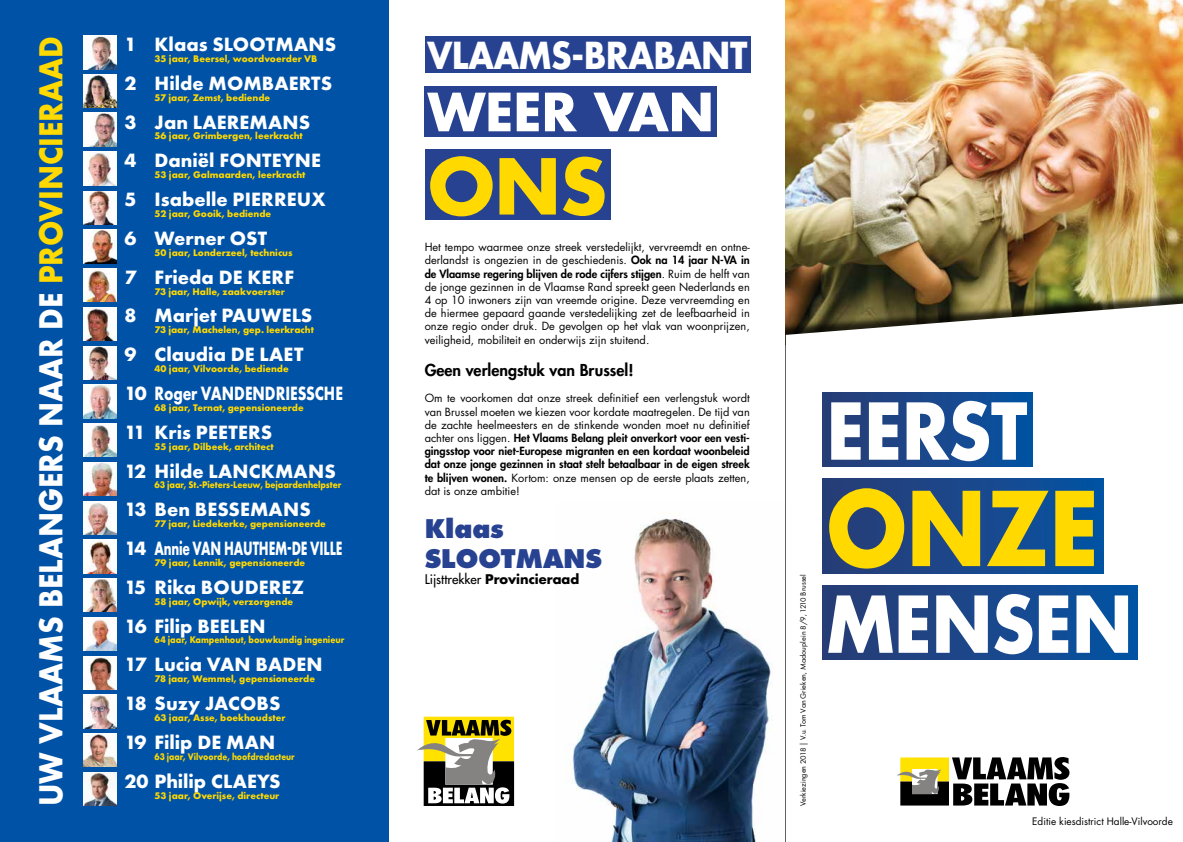
<style>
.page{position:relative;width:1183px;height:842px;background:#fff}
.page>*{position:absolute;margin:0;border:0;box-sizing:border-box;transform-origin:0 0}
.t1{font:700 99.9px "Futura Std";color:#ffd900;scale:.9 1}
.t2{font:700 76.1px "Futura Std";color:#fff;scale:.9 1}
.t3{font:700 74.8px "Futura Std";color:#ffd900}
.t4{font:700 51.3px "Futura Std";color:#fff}
.t5{font:700 36.2px "Futura Std";color:#fff;scale:.9 1}
.t6{font:700 34.6px "Futura PT";color:#fff;scale:.9 1}
.t7{font:800 25px/30px "Futura Std";color:#274291}
.t8{font:700 20px "Futura PT";color:#fff}
.t9{font:800 16px "Futura Std";color:#000}
.t10{font:700 13px "Futura Std";color:#000}
.t11{font:11px/13.2px "Futura Std";color:#000;text-align:justify}
.t12{font:700 10px "Futura PT";color:#ffd900}
.t13{font:700 10px "Futura PT";color:#ffd900;scale:.9 1}
.t14{font:10px "Futura Std";color:#000}
.t15{font:700 10px "Futura PT";color:#ffd900;scale:.86 1}
.t16{font:8px "Futura PT";color:#000}
.s1{color:#ffd900}
.s2{font-weight:800}
.s3{font-weight:500}
</style>
<div class="page">
<img style="left:571px;top:518px;width:201px;height:324px">
<img style="left:785px;top:0;width:397px;height:291px">
<div style="left:785px;top:291px;width:397px;height:551px;background:#000;opacity:.75"></div>
<svg style="left:785px;top:304px;width:397px;height:538px"></svg>
<div style="left:821px;top:392px;width:210px;height:75px;background:linear-gradient(to right,#2b3c74,#0652a2)"></div>
<div style="left:821px;top:479px;width:282px;height:94px;background:linear-gradient(to right,#2b3c75,#0552a2)"></div>
<div style="left:821px;top:585px;width:315px;height:75px;background:linear-gradient(to right,#2b3c74,#0653a2)"></div>
<svg style="left:896px;top:757px;width:173px;height:49px"></svg>
<div style="left:424px;top:36px;width:326px;height:37px;background:#274291"></div>
<div style="left:424px;top:149px;width:186px;height:71px;background:#274291"></div>
<div style="left:424px;top:86px;width:293px;height:50px;background:#274291"></div>
<svg style="left:417px;top:717px;width:97px;height:89px"></svg>
<div style="left:0;top:0;width:388px;height:842px;background:#0052a6"></div>
<img style="left:83px;top:36px;width:34px;height:33px">
<img style="left:83px;top:74px;width:34px;height:34px">
<img style="left:83px;top:113px;width:34px;height:33px">
<img style="left:83px;top:152px;width:34px;height:33px">
<img style="left:83px;top:191px;width:34px;height:33px">
<img style="left:83px;top:230px;width:34px;height:33px">
<img style="left:83px;top:268px;width:34px;height:34px">
<img style="left:83px;top:307px;width:34px;height:34px">
<img style="left:83px;top:346px;width:34px;height:34px">
<img style="left:83px;top:385px;width:34px;height:33px">
<img style="left:83px;top:423px;width:34px;height:34px">
<img style="left:83px;top:462px;width:34px;height:34px">
<img style="left:83px;top:501px;width:34px;height:33px">
<img style="left:83px;top:540px;width:34px;height:33px">
<img style="left:83px;top:578px;width:34px;height:34px">
<img style="left:83px;top:617px;width:34px;height:34px">
<img style="left:83px;top:656px;width:34px;height:34px">
<img style="left:83px;top:695px;width:34px;height:33px">
<img style="left:83px;top:733px;width:34px;height:34px">
<img style="left:83px;top:772px;width:34px;height:34px">
<h3 class="t6" style="left:29px;top:806px;width:857px;rotate:-90deg">UW VLAAMS BELANGERS NAAR DE <span class="s1">PROVINCIERAAD</span></h3>
<h3 class="t8" style="left:125px;top:31px;width:213px">1 Klaas SLOOTMANS</h3>
<p class="t12" style="left:155px;top:52px;width:164px">35 jaar, Beersel, woordvoerder VB</p>
<h3 class="t8" style="left:125px;top:70px;width:209px">2 Hilde MOMBAERTS</h3>
<p class="t12" style="left:155px;top:91px;width:117px">57 jaar, Zemst, bediende</p>
<h3 class="t8" style="left:125px;top:109px;width:187px">3 Jan LAEREMANS</h3>
<p class="t12" style="left:155px;top:130px;width:150px">56 jaar, Grimbergen, leerkracht</p>
<h3 class="t8" style="left:125px;top:148px;width:198px">4 Daniël FONTEYNE</h3>
<p class="t12" style="left:155px;top:168px;width:152px">53 jaar, Galmaarden, leerkracht</p>
<h3 class="t8" style="left:125px;top:187px;width:202px">5 Isabelle PIERREUX</h3>
<p class="t12" style="left:155px;top:207px;width:118px">52 jaar, Gooik, bediende</p>
<h3 class="t8" style="left:125px;top:225px;width:144px">6 Werner OST</h3>
<p class="t12" style="left:155px;top:246px;width:139px">50 jaar, Londerzeel, technicus</p>
<h3 class="t8" style="left:125px;top:264px;width:171px">7 Frieda DE KERF</h3>
<p class="t12" style="left:155px;top:285px;width:132px">73 jaar, Halle, zaakvoerster</p>
<h3 class="t8" style="left:125px;top:303px;width:189px">8 Marjet PAUWELS</h3>
<p class="t12" style="left:155px;top:323px;width:161px">73 jaar, Machelen, gep. leerkracht</p>
<h3 class="t8" style="left:125px;top:342px;width:180px">9 Claudia DE LAET</h3>
<p class="t12" style="left:155px;top:362px;width:136px">40 jaar, Vilvoorde, bediende</p>
<h3 class="t8" style="left:125px;top:380px;width:220px">10 Roger VANDENDRIESSCHE</h3>
<p class="t12" style="left:155px;top:401px;width:150px">68 jaar, Ternat, gepensioneerde</p>
<h3 class="t8" style="left:125px;top:419px;width:149px">11 Kris PEETERS</h3>
<p class="t12" style="left:155px;top:440px;width:120px">55 jaar, Dilbeek, architect</p>
<h3 class="t8" style="left:125px;top:458px;width:212px">12 Hilde LANCKMANS</h3>
<p class="t13" style="left:155px;top:479px;width:209px">63 jaar, St.-Pieters-Leeuw, bejaardenhelpster</p>
<h3 class="t8" style="left:125px;top:497px;width:188px">13 Ben BESSEMANS</h3>
<p class="t12" style="left:155px;top:517px;width:173px">77 jaar, Liedekerke, gepensioneerde</p>
<h3 class="t8" style="left:125px;top:535px;width:219px">14 Annie VAN HAUTHEM-DE VILLE</h3>
<p class="t12" style="left:155px;top:556px;width:152px">79 jaar, Lennik, gepensioneerde</p>
<h3 class="t8" style="left:125px;top:574px;width:181px">15 Rika BOUDEREZ</h3>
<p class="t12" style="left:155px;top:595px;width:140px">58 jaar, Opwijk, verzorgende</p>
<h3 class="t8" style="left:125px;top:613px;width:142px">16 Filip BEELEN</h3>
<p class="t13" style="left:155px;top:634px;width:212px">64 jaar, Kampenhout, bouwkundig ingenieur</p>
<h3 class="t8" style="left:125px;top:652px;width:199px">17 Lucia VAN BADEN</h3>
<p class="t12" style="left:155px;top:672px;width:162px">78 jaar, Wemmel, gepensioneerde</p>
<h3 class="t8" style="left:125px;top:690px;width:157px">18 Suzy JACOBS</h3>
<p class="t12" style="left:155px;top:711px;width:132px">63 jaar, Asse, boekhoudster</p>
<h3 class="t8" style="left:125px;top:729px;width:152px">19 Filip DE MAN</h3>
<p class="t15" style="left:155px;top:750px;width:164px">63 jaar, Vilvoorde, hoofdredacteur</p>
<h3 class="t8" style="left:125px;top:768px;width:157px">20 Philip CLAEYS</h3>
<p class="t12" style="left:155px;top:789px;width:126px">53 jaar, Overijse, directeur</p>
<h3 class="t5" style="left:427px;top:31px;width:357px">VLAAMS-BRABANT</h3>
<h3 class="t4" style="left:428px;top:78px;width:287px">WEER VAN</h3>
<h3 class="t3" style="left:428px;top:137px;width:180px">ONS</h3>
<p class="t11" style="left:424px;top:241px;width:326px">Het tempo waarmee onze streek verstedelijkt, vervreemdt en ontne&shy;derlandst is ongezien in de geschiedenis. <span class="s2">Ook na 14 jaar N-VA in de Vlaamse regering blijven de rode cijfers stijgen</span>. Ruim de helft van de jonge gezinnen in de Vlaamse Rand spreekt geen Nederlands en 4 op 10 inwoners zijn van vreemde origine. Deze vervreemding en de hiermee gepaard gaande verstedelijking zet de leefbaarheid in onze regio onder druk. De gevolgen op het vlak van woonprijzen, veiligheid, mobiliteit en onderwijs zijn stuitend.</p>
<h3 class="t9" style="left:424px;top:360px;width:210px">Geen verlengstuk van Brussel!</h3>
<p class="t11" style="left:424px;top:392px;width:326px">Om te voorkomen dat onze streek definitief een verlengstuk wordt van Brussel moeten we kiezen voor kordate maatregelen. De tijd van de zachte heelmeesters en de stinkende wonden moet nu definitief achter ons liggen. <span class="s2">Het Vlaams Belang pleit onverkort voor een vesti&shy;gingsstop voor niet-Europese migranten en een kordaat woonbeleid dat onze jonge gezinnen in staat stelt betaalbaar in de eigen streek te blijven wonen.</span> Kortom: onze mensen op de eerste plaats zetten, dat is onze ambitie!</p>
<h3 class="t7" style="left:424px;top:514px;width:179px">Klaas<br>SLOOTMANS</h3>
<p class="t10" style="left:424px;top:570px;width:156px"><span class="s3">Lijsttrekker</span> Provincieraad</p>
<p class="t16" style="left:798px;top:806px;width:233px;rotate:-90deg">Verkiezingen 2018 | V.u. Tom Van Grieken, Madouplein 8/9, 1210 Brussel</p>
<h2 class="t2" style="left:826px;top:381px;width:224px">EERST</h2>
<h1 class="t1" style="left:826px;top:462px;width:304px">ONZE</h1>
<h2 class="t2" style="left:826px;top:574px;width:341px">MENSEN</h2>
<p class="t14" style="left:1031px;top:815px;width:142px">Editie kiesdistrict Halle-Vilvoorde</p>
</div>
